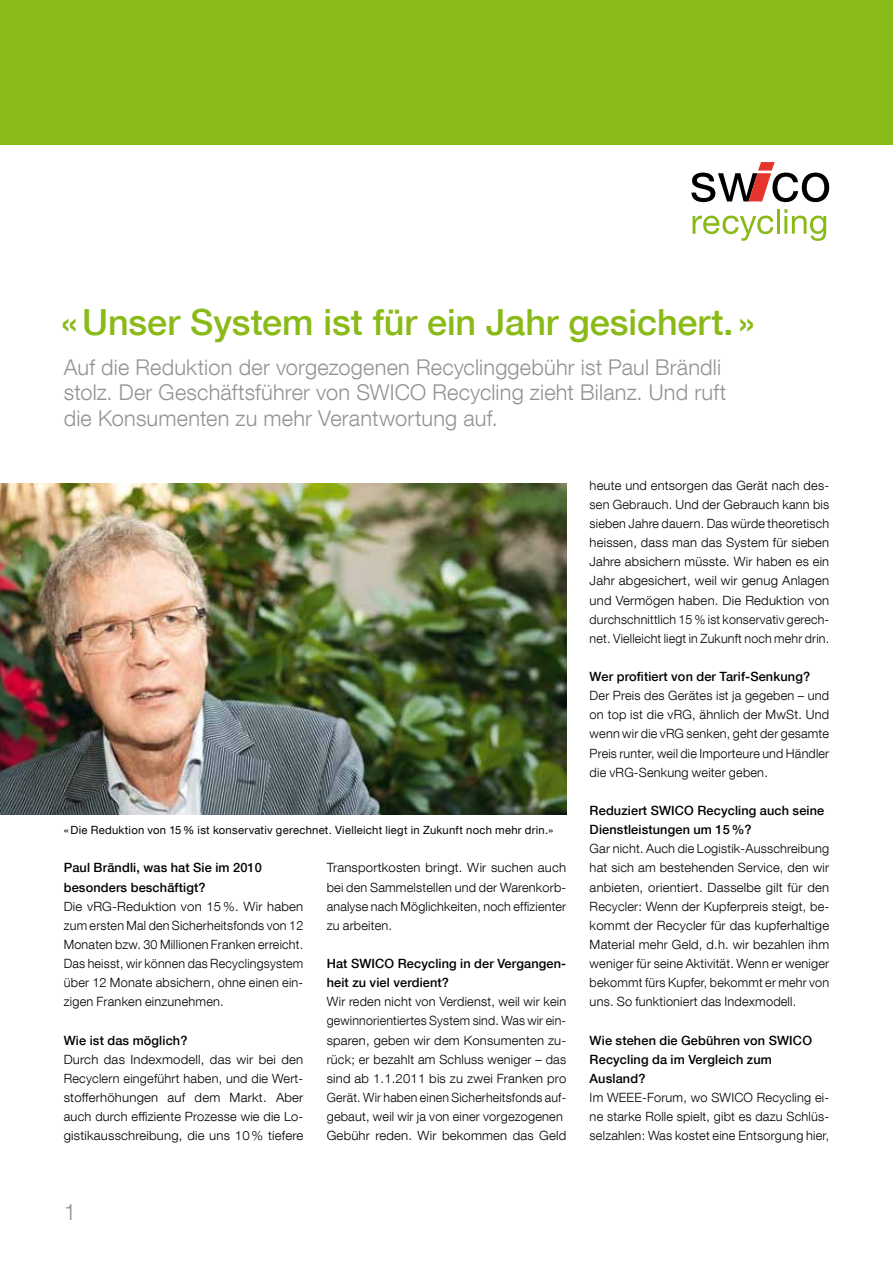
<style>
.page{position:relative;width:893px;height:1263px;background:#fff}
.page>*{position:absolute;margin:0;border:0;box-sizing:border-box;transform-origin:0 0}
.t1{font:500 36px "Helvetica Neue LT Com";color:#89ba17}
.t2{font:300 22.5px "Helvetica Neue LT Com";color:#929395}
.t3{font:300 21.75px/25.5px "Helvetica Neue LT Com";letter-spacing:.01em;color:#929395}
.t4{font:300 12.75px/19.2px "Helvetica Neue LT Com";letter-spacing:.015em;color:#000;text-align:justify}
.t5{font:500 12.75px/19.2px "Helvetica Neue LT Com";letter-spacing:.01em;color:#000}
.t6{font:11.25px "Helvetica Neue LT Com";letter-spacing:.025em;color:#000}
</style>
<div class="page">
<img style="left:0;top:483px;width:566px;height:332px">
<svg style="left:693px;top:216px;width:80px;height:25px"></svg>
<hr style="left:777px;top:209px;width:3px;height:25px;background:#89ba17">
<svg style="left:784px;top:209px;width:42px;height:32px"></svg>
<svg style="left:691px;top:162px;width:138px;height:40px"></svg>
<div style="left:0;top:0;width:893px;height:145px;background:#89ba17"></div>
<h1 class="t1" style="left:61px;top:300px;width:695px">«Unser System ist für ein Jahr gesichert. »</h1>
<h3 class="t3" style="left:64px;top:354px;width:664px">Auf die Reduktion der vorgezogenen Recyclinggebühr ist Paul Brändli stolz. Der Geschäftsführer von SWICO Recycling zieht Bilanz. Und ruft die Konsumenten zu mehr Verantwortung auf.</h3>
<p class="t6" style="left:64px;top:823px;width:491px">«Die Reduktion von 15% ist konservativ gerechnet. Vielleicht liegt in Zukunft noch mehr drin.»</p>
<p class="t5" style="left:64px;top:858px;width:200px">Paul Brändli, was hat Sie im 2010 besonders beschäftigt?</p>
<p class="t4" style="left:64px;top:896px;width:241px">Die vRG-Reduktion von 15 %. Wir haben zum ersten Mal den Sicherheitsfonds von 12<br>Monaten bzw. 30 Millionen Franken erreicht.<br>Das heisst, wir können das Recyclingsystem über 12 Monate absichern, ohne einen ein&shy;zigen Franken einzunehmen.</p>
<p class="t5" style="left:64px;top:1030px;width:125px">Wie ist das möglich?</p>
<p class="t4" style="left:64px;top:1049px;width:241px">Durch das Indexmodell, das wir bei den Recyclern eingeführt haben, und die Wert&shy;stofferhöhungen auf dem Markt. Aber auch durch effiziente Prozesse wie die Lo&shy;gistikausschreibung, die uns 10 % tiefere</p>
<p class="t4" style="left:327px;top:858px;width:241px">Transportkosten bringt. Wir suchen auch bei den Sammelstellen und der Warenkorb&shy;analyse nach Möglichkeiten, noch effizienter zu arbeiten.</p>
<p class="t5" style="left:327px;top:954px;width:241px">Hat SWICO Recycling in der Vergangen&shy;heit zu viel verdient?</p>
<p class="t4" style="left:327px;top:992px;width:241px;text-align:left">Wir reden nicht von Verdienst, weil wir kein gewinnorientiertes System sind. Was wir ein&shy;sparen, geben wir dem Konsumenten zu&shy;rück; er bezahlt am Schluss weniger – das sind ab 1.1.2011 bis zu zwei Franken pro Gerät. Wir haben einen Sicherheitsfonds auf&shy;gebaut, weil wir ja von einer vorgezogenen Gebühr reden. Wir bekommen das Geld</p>
<p class="t4" style="left:590px;top:475px;width:241px">heute und entsorgen das Gerät nach des&shy;sen Gebrauch. Und der Gebrauch kann bis sieben Jahre dauern. Das würde theoretisch heissen, dass man das System für sieben Jahre absichern müsste. Wir haben es ein Jahr abgesichert, weil wir genug Anlagen und Vermögen haben. Die Reduktion von durchschnittlich 15 % ist konservativ gerech&shy;net. Vielleicht liegt in Zukunft noch mehr drin.</p>
<p class="t5" style="left:590px;top:667px;width:222px">Wer profitiert von der Tarif-Senkung?</p>
<p class="t4" style="left:590px;top:686px;width:241px">Der Preis des Gerätes ist ja gegeben – und on top ist die vRG, ähnlich der MwSt. Und wenn wir die vRG senken, geht der gesamte Preis runter, weil die Importeure und Händler die vRG-Senkung weiter geben.</p>
<p class="t5" style="left:590px;top:801px;width:236px">Reduziert SWICO Recycling auch seine<br>Dienstleistungen um 15%?</p>
<p class="t4" style="left:590px;top:839px;width:241px">Gar nicht. Auch die Logistik-Ausschreibung hat sich am bestehenden Service, den wir anbieten, orientiert. Dasselbe gilt für den Recycler: Wenn der Kupferpreis steigt, be&shy;kommt der Recycler für das kupferhaltige Material mehr Geld, d.h. wir bezahlen ihm weniger für seine Aktivität. Wenn er weniger bekommt fürs Kupfer, bekommt er mehr von uns. So funktioniert das Indexmodell.</p>
<p class="t5" style="left:590px;top:1030px;width:224px">Wie stehen die Gebühren von SWICO<br>Recycling da im Vergleich zum<br>Ausland?</p>
<p class="t4" style="left:590px;top:1088px;width:241px">Im WEEE-Forum, wo SWICO Recycling ei&shy;ne starke Rolle spielt, gibt es dazu Schlüs&shy;selzahlen: Was kostet eine Entsorgung hier,</p>
<h2 class="t2" style="left:64px;top:1199px;width:14px">1</h2>
</div>
